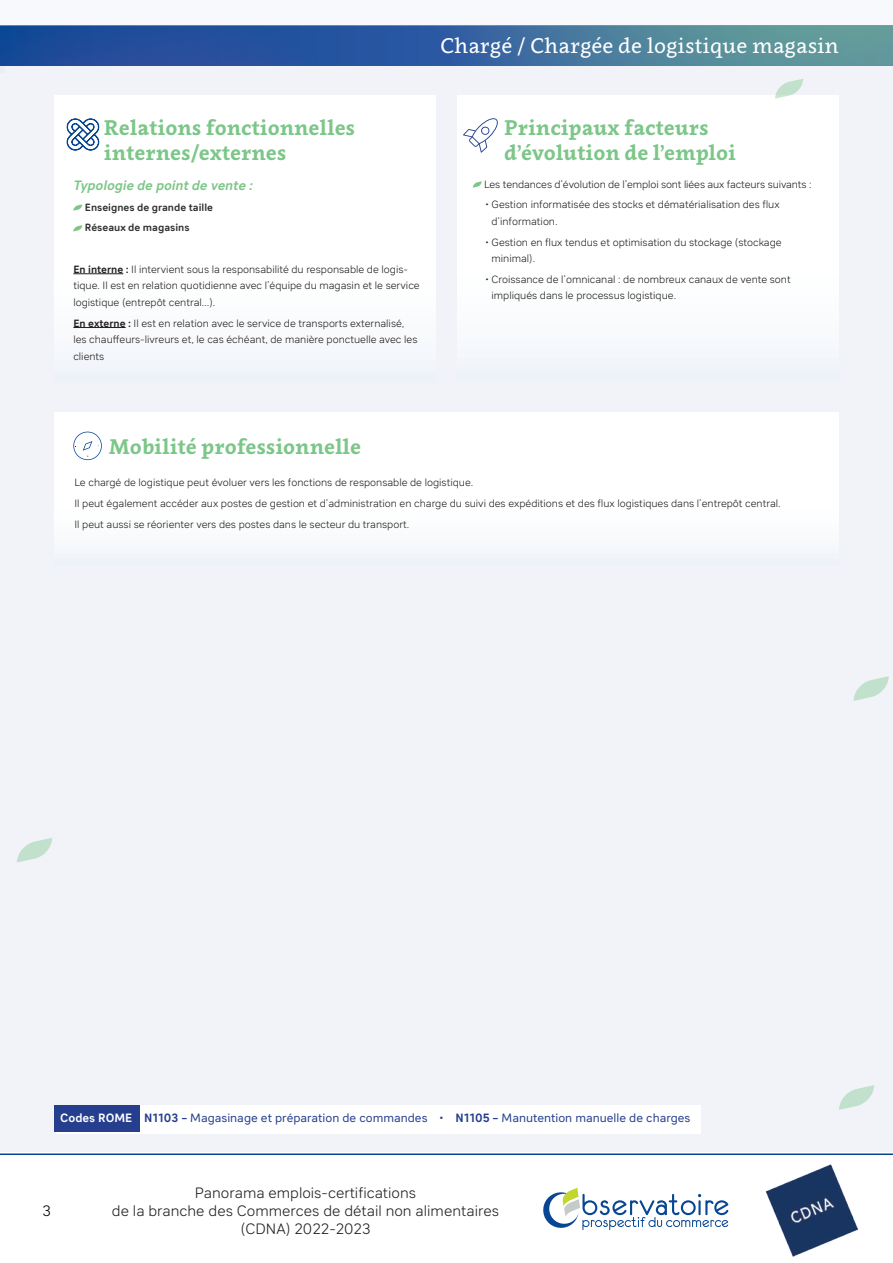
<style>
.page{position:relative;width:893px;height:1263px;background:#fff}
.page>*{position:absolute;margin:0;border:0;box-sizing:border-box;transform-origin:0 0}
.t1{font:700 21px/25.2px "Clavo";color:#7bc688}
.t2{font:21px "Clavo";color:#fff}
.t3{font:300 15px/17.9px "Sebino Soft";color:#231f20;text-align:center}
.t4{font:300 15px "Sebino Soft";color:#000}
.t5{font:italic 700 13.5px "Sebino";color:#7bc688}
.t6{font:12px "Sebino";color:#253f8e}
.t7{font:300 10.5px/16.5px "Sebino";color:#231f20}
.t8{font:700 10.5px/20.7px "Sebino Soft";color:#312f30}
.s1{font-weight:700}
.s2{font-weight:700;color:#fff}
</style>
<div class="page">
<div style="left:0;top:0;width:893px;height:1154px;background:#f1f3f9"></div>
<svg style="left:17px;top:838px;width:35px;height:24px"></svg>
<svg style="left:853px;top:676px;width:36px;height:25px"></svg>
<svg style="left:839px;top:1085px;width:35px;height:25px"></svg>
<hr style="left:0;top:60px;width:4px;height:13px;background:#ebeef6">
<div style="left:54px;top:96px;width:382px;height:287px;background:linear-gradient(to right,#fcfcfe,#fdfdfe)"></div>
<div style="left:457px;top:96px;width:382px;height:285px;background:linear-gradient(to right,#fcfdfe,#fcfdfe)"></div>
<hr style="left:73px;top:273px;width:50px;height:1px;background:#231f20">
<hr style="left:73px;top:327px;width:53px;height:1px;background:#231f20">
<svg style="left:73px;top:204px;width:9px;height:7px"></svg>
<svg style="left:73px;top:225px;width:9px;height:6px"></svg>
<svg style="left:473px;top:181px;width:9px;height:7px"></svg>
<svg style="left:66px;top:119px;width:34px;height:31px"></svg>
<svg style="left:463px;top:118px;width:35px;height:35px"></svg>
<div style="left:54px;top:412px;width:785px;height:154px;background:#fff"></div>
<svg style="left:73px;top:432px;width:29px;height:28px"></svg>
<svg style="left:775px;top:79px;width:28px;height:20px"></svg>
<svg style="left:0;top:26px;width:893px;height:40px;background:#396a9c"></svg>
<div style="left:56px;top:1105px;width:645px;height:28px;background:#fff"></div>
<div style="left:54px;top:1105px;width:85px;height:26px;background:#253f8e"></div>
<div style="left:0;top:1152px;width:893px;height:111px;background:#fff"></div>
<hr style="left:0;top:1153px;width:893px;height:2px;background:#074694">
<img style="left:765px;top:1164px;width:93px;height:93px">
<svg style="left:543px;top:1187px;width:185px;height:43px"></svg>
<h1 class="t2" style="left:440px;top:31px;width:400px">Chargé / Chargée de logistique magasin</h1>
<h1 class="t1" style="left:104px;top:114px;width:253px">Relations fonctionnelles internes/externes</h1>
<p class="t5" style="left:73px;top:178px;width:181px">Typologie de point de vente :</p>
<p class="t8" style="left:85px;top:197px;width:130px">Enseignes de grande taille<br>Réseaux de magasins</p>
<p class="t7" style="left:73px;top:261px;width:348px"><span class="s1">En interne :</span> Il intervient sous la responsabilité du responsable de logis&shy;tique. Il est en relation quotidienne avec l’équipe du magasin et le service logistique (entrepôt central…).</p>
<p class="t7" style="left:73px;top:315px;width:346px"><span class="s1">En externe :</span> Il est en relation avec le service de transports externalisé, les chauffeurs-livreurs et, le cas échéant, de manière ponctuelle avec les clients</p>
<h1 class="t1" style="left:504px;top:114px;width:233px">Principaux facteurs d’évolution de l’emploi</h1>
<p class="t7" style="left:484px;top:176px;width:329px">Les tendances d’évolution de l’emploi sont liées aux facteurs suivants :</p>
<p class="t7" style="left:491px;top:197px;width:290px;text-indent:-6px">• Gestion informatisée des stocks et dématérialisation des flux d’information.</p>
<p class="t7" style="left:491px;top:234px;width:292px;text-indent:-6px">• Gestion en flux tendus et optimisation du stockage (stockage minimal).</p>
<p class="t7" style="left:491px;top:271px;width:301px;text-indent:-6px">• Croissance de l’omnicanal : de nombreux canaux de vente sont impliqués dans le processus logistique.</p>
<h1 class="t1" style="left:109px;top:433px;width:254px">Mobilité professionnelle</h1>
<p class="t7" style="left:74px;top:473px;width:708px;line-height:20.7px">Le chargé de logistique peut évoluer vers les fonctions de responsable de logistique.<br>Il peut également accéder aux postes de gestion et d’administration en charge du suivi des expéditions et des flux logistiques dans l’entrepôt central.<br>Il peut aussi se réorienter vers des postes dans le secteur du transport.</p>
<p class="t6" style="left:60px;top:1111px;width:632px"><span class="s2">Codes ROME</span> <span class="s1">N1103 –</span> Magasinage et préparation de commandes <span class="s1">• N1105 –</span> Manutention manuelle de charges</p>
<h2 class="t4" style="left:43px;top:1202px;width:10px">3</h2>
<h2 class="t3" style="left:112px;top:1184px;width:388px">Panorama emplois-certifications<br>de la branche des Commerces de détail non alimentaires (CDNA) 2022-2023</h2>
</div>
